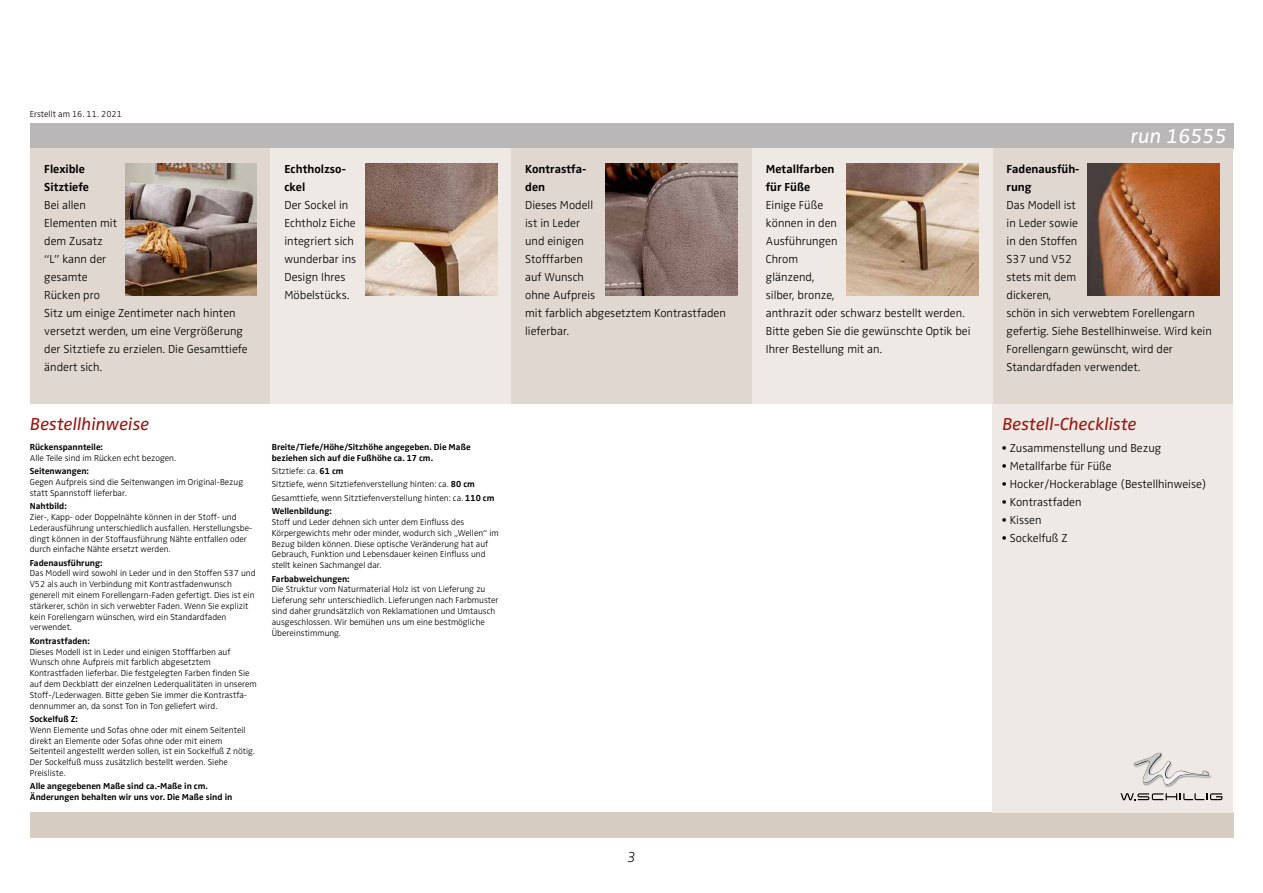
<style>
.page{position:relative;width:1263px;height:893px;background:#fff}
.page>*{position:absolute;margin:0;border:0;box-sizing:border-box;transform-origin:0 0}
.t1{font:italic 21px "Zwo Pro";color:#fff}
.t2{font:italic 18px "Zwo Pro";color:#9e1510}
.t3{font:italic 300 expanded 15px "Zwo Pro";color:#000}
.t4{font:300 12px/18px "Zwo Pro";color:#000}
.t5{font:700 12px/18px "Zwo Pro";color:#000}
.t6{font:300 9px/10.8px "Zwo Pro";color:#000}
.t7{font:700 9px/10.8px "Zwo Pro";color:#000}
.s1{font-weight:700}
</style>
<div class="page">
<div style="left:30px;top:123px;width:1203px;height:26px;background:#b9b7b7"></div>
<div style="left:30px;top:812px;width:1203px;height:26px;background:#d6ccc1"></div>
<div style="left:30px;top:149px;width:240px;height:255px;background:#e0d8d0"></div>
<div style="left:992px;top:404px;width:241px;height:408px;background:#eee9e5"></div>
<div style="left:992px;top:149px;width:241px;height:255px;background:#e0d8d0"></div>
<div style="left:752px;top:149px;width:240px;height:255px;background:#eee9e5"></div>
<div style="left:511px;top:149px;width:241px;height:255px;background:#e0d8d0"></div>
<div style="left:270px;top:149px;width:241px;height:255px;background:#eee9e5"></div>
<img style="left:125px;top:164px;width:132px;height:132px">
<img style="left:365px;top:164px;width:132px;height:132px">
<img style="left:606px;top:164px;width:132px;height:132px">
<img style="left:847px;top:164px;width:131px;height:132px">
<img style="left:1087px;top:164px;width:132px;height:132px">
<img style="left:1144px;top:776px;width:68px;height:12px">
<svg style="left:1133px;top:752px;width:78px;height:33px"></svg>
<img style="left:1134px;top:753px;width:75px;height:31px">
<svg style="left:1120px;top:793px;width:102px;height:7px"></svg>
<p class="t6" style="left:30px;top:109px;width:94px">Erstellt am 16. 11. 2021</p>
<h3 class="t5" style="left:44px;top:160px;width:46px">Flexible<br>Sitztiefe</h3>
<h3 class="t4" style="left:44px;top:196px;width:205px">Bei allen<br>Elementen mit<br>dem Zusatz<br>“L” kann der<br>gesamte<br>Rücken pro<br>Sitz um einige Zentimeter nach hinten versetzt werden, um eine Vergrößerung der Sitztiefe zu erzielen. Die Gesamttiefe ändert sich.</h3>
<h3 class="t5" style="left:284px;top:160px;width:63px">Echtholzso&shy;ckel</h3>
<h3 class="t4" style="left:284px;top:196px;width:73px">Der Sockel in<br>Echtholz Eiche integriert sich wunderbar ins<br>Design Ihres<br>Möbelstücks.</h3>
<h2 class="t2" style="left:30px;top:414px;width:121px">Bestellhinweise</h2>
<p class="t7" style="left:30px;top:442px;width:75px">Rückenspannteile:</p>
<p class="t6" style="left:30px;top:453px;width:148px">Alle Teile sind im Rücken echt bezogen.</p>
<p class="t7" style="left:30px;top:466px;width:61px">Seitenwangen:</p>
<p class="t6" style="left:30px;top:477px;width:215px">Gegen Aufpreis sind die Seitenwangen im Original-Bezug statt Spannstoff lieferbar.</p>
<p class="t7" style="left:30px;top:501px;width:38px">Nahtbild:</p>
<p class="t6" style="left:30px;top:512px;width:224px">Zier-, Kapp- oder Doppelnähte können in der Stoff- und Lederausführung unterschiedlich ausfallen. Herstellungsbe&shy;dingt können in der Stoffausführung Nähte entfallen oder durch einfache Nähte ersetzt werden.</p>
<p class="t7" style="left:30px;top:557px;width:74px">Fadenausführung:</p>
<p class="t6" style="left:30px;top:568px;width:227px">Das Modell wird sowohl in Leder und in den Stoffen S37 und V52 als auch in Verbindung mit Kontrastfadenwunsch generell mit einem Forellengarn-Faden gefertigt. Dies ist ein stärkerer, schön in sich verwebter Faden. Wenn Sie explizit kein Forellengarn wünschen, wird ein Standardfaden verwendet.</p>
<p class="t7" style="left:30px;top:636px;width:61px">Kontrastfaden:</p>
<p class="t6" style="left:30px;top:646px;width:229px">Dieses Modell ist in Leder und einigen Stofffarben auf Wunsch ohne Aufpreis mit farblich abgesetztem Kontrastfaden lieferbar. Die festgelegten Farben finden Sie auf dem Deckblatt der einzelnen Lederqualitäten in unserem Stoff-/Lederwagen. Bitte geben Sie immer die Kontrastfa&shy;dennummer an, da sonst Ton in Ton geliefert wird.</p>
<p class="t7" style="left:30px;top:714px;width:50px">Sockelfuß Z:</p>
<p class="t6" style="left:30px;top:725px;width:226px">Wenn Elemente und Sofas ohne oder mit einem Seitenteil direkt an Elemente oder Sofas ohne oder mit einem Seitenteil angestellt werden sollen, ist ein Sockelfuß Z nötig.<br>Der Sockelfuß muss zusätzlich bestellt werden. Siehe Preisliste.</p>
<p class="t7" style="left:30px;top:781px;width:204px">Alle angegebenen Maße sind ca.-Maße in cm.<br>Änderungen behalten wir uns vor. Die Maße sind in</p>
<p class="t7" style="left:272px;top:442px;width:200px">Breite/Tiefe/Höhe/Sitzhöhe angegeben. Die Maße beziehen sich auf die Fußhöhe ca. 17 cm.</p>
<p class="t6" style="left:272px;top:465px;width:224px;line-height:13.4px">Sitztiefe: ca. <span class="s1">61 cm<br></span>Sitztiefe, wenn Sitztiefenverstellung hinten: ca. <span class="s1">80 cm </span>Gesamttiefe, wenn Sitztiefenverstellung hinten: ca. <span class="s1">110 cm Wellenbildung:</span></p>
<p class="t6" style="left:272px;top:517px;width:229px">Stoff und Leder dehnen sich unter dem Einfluss des Körpergewichts mehr oder minder, wodurch sich „Wellen“ im Bezug bilden können. Diese optische Veränderung hat auf Gebrauch, Funktion und Lebensdauer keinen Einfluss und stellt keinen Sachmangel dar.</p>
<p class="t7" style="left:272px;top:573px;width:79px">Farbabweichungen:</p>
<p class="t6" style="left:272px;top:584px;width:228px">Die Struktur vom Naturmaterial Holz ist von Lieferung zu Lieferung sehr unterschiedlich. Lieferungen nach Farbmuster sind daher grundsätzlich von Reklamationen und Umtausch ausgeschlossen. Wir bemühen uns um eine bestmögliche Übereinstimmung.</p>
<h3 class="t5" style="left:525px;top:160px;width:63px">Kontrastfa&shy;den</h3>
<h3 class="t4" style="left:525px;top:196px;width:202px">Dieses Modell<br>ist in Leder<br>und einigen<br>Stofffarben<br>auf Wunsch<br>ohne Aufpreis<br>mit farblich abgesetztem Kontrastfaden lieferbar.</h3>
<h3 class="t3" style="left:627px;top:848px;width:10px">3</h3>
<h3 class="t5" style="left:766px;top:160px;width:70px">Metallfarben für Füße</h3>
<h3 class="t4" style="left:766px;top:196px;width:206px">Einige Füße<br>können in den<br>Ausführungen<br>Chrom<br>glänzend,<br>silber, bronze,<br>anthrazit oder schwarz bestellt werden.<br>Bitte geben Sie die gewünschte Optik bei<br>Ihrer Bestellung mit an.</h3>
<h1 class="t1" style="left:1131px;top:124px;width:98px">run 16555</h1>
<h3 class="t5" style="left:1006px;top:160px;width:74px">Fadenausfüh&shy;rung</h3>
<h3 class="t4" style="left:1006px;top:196px;width:207px">Das Modell ist<br>in Leder sowie<br>in den Stoffen<br>S37 und V52<br>stets mit dem<br>dickeren,<br>schön in sich verwebtem Forellengarn gefertig. Siehe Bestellhinweise. Wird kein<br>Forellengarn gewünscht, wird der<br>Standardfaden verwendet.</h3>
<h2 class="t2" style="left:1002px;top:414px;width:136px">Bestell-Checkliste</h2>
<h3 class="t4" style="left:1002px;top:440px;width:161px">• Zusammenstellung und Bezug</h3>
<h3 class="t4" style="left:1002px;top:458px;width:111px">• Metallfarbe für Füße</h3>
<h3 class="t4" style="left:1002px;top:476px;width:206px">• Hocker/Hockerablage (Bestellhinweise)</h3>
<h3 class="t4" style="left:1002px;top:494px;width:81px">• Kontrastfaden</h3>
<h3 class="t4" style="left:1002px;top:512px;width:41px">• Kissen</h3>
<h3 class="t4" style="left:1002px;top:530px;width:67px">• Sockelfuß Z</h3>
</div>
